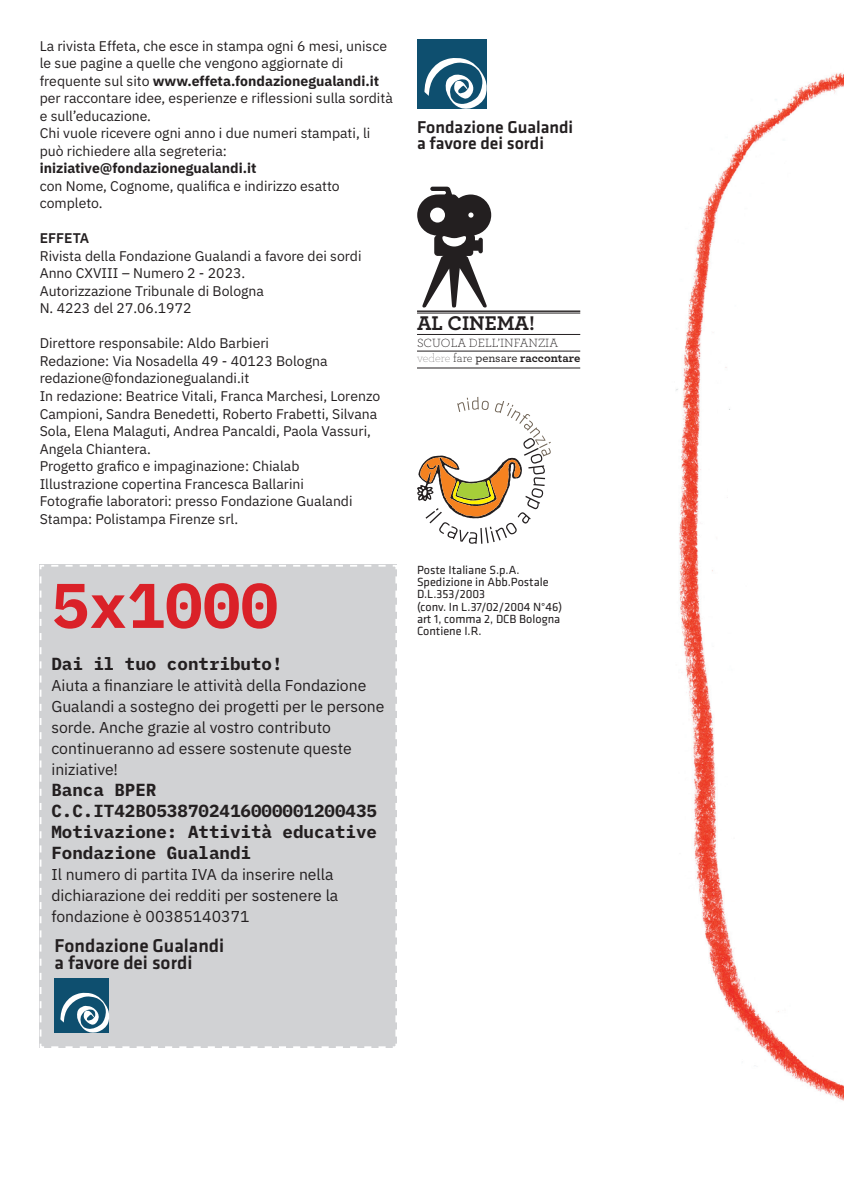
<style>
.page{position:relative;width:844px;height:1191px;background:#fff}
.page>*{position:absolute;margin:0;border:0;box-sizing:border-box;transform-origin:0 0}
.t1{font:700 63px "IBM Plex Mono";color:#da2128}
.t2{font:700 20.82px "Archer Pro";color:#231f20}
.t3{font:500 19.25px/17.2px "Klavika";color:#231f20}
.t4{font:500 17.68px/15.8px "Klavika";color:#231f20}
.t5{font:700 17.5px/21px "IBM Plex Mono";color:#231f20}
.t6{font:15.75px/21px "IBM Plex Sans";color:#231f20}
.t7{font:14px/17.5px "IBM Plex Sans";color:#231f20}
.t8{font:700 14px "IBM Plex Sans";color:#231f20}
.t9{font:14px "IBM Plex Sans Sm Bld";color:#231f20}
.t10{font:300 12.42px/15.8px "Archer Pro";color:#231f20}
.t11{font:12.25px/12.2px "Klavika";color:#231f20}
.s1{font-weight:700}
.s2{font-weight:100}
.s3{font-weight:500}
</style>
<div class="page">
<div style="left:39px;top:564px;width:358px;height:484px;background:#d1d2d4"></div>
<div style="left:55px;top:978px;width:54px;height:55px;background:#0e4f6f"></div>
<svg style="left:60px;top:992px;width:50px;height:41px"></svg>
<div style="left:417px;top:40px;width:69px;height:69px;background:#0e4f6f"></div>
<svg style="left:424px;top:58px;width:63px;height:51px"></svg>
<svg style="left:417px;top:187px;width:74px;height:121px"></svg>
<hr style="left:417px;top:310px;width:163px;height:2px;background:#231f20">
<hr style="left:417px;top:313px;width:163px;height:1px;background:#231f20">
<hr style="left:417px;top:334px;width:163px;height:1px;background:#231f20">
<hr style="left:417px;top:351px;width:163px;height:1px;background:#231f20">
<hr style="left:417px;top:368px;width:163px;height:1px;background:#231f20">
<svg style="left:417px;top:397px;width:134px;height:147px"></svg>
<img style="left:675px;top:72px;width:168px;height:1029px">
<p class="t7" style="left:40px;top:36px;width:354px">La rivista Effeta, che esce in stampa ogni 6 mesi, unisce le sue pagine a quelle che vengono aggiornate di frequente sul sito <span class="s1">www.effeta.fondazionegualandi.it </span>per raccontare idee, esperienze e riflessioni sulla sordità e sull’educazione.<br>Chi vuole ricevere ogni anno i due numeri stampati, li può richiedere alla segreteria:</p>
<p class="t8" style="left:40px;top:157px;width:218px">iniziative@fondazionegualandi.it</p>
<p class="t7" style="left:40px;top:176px;width:301px">con Nome, Cognome, qualifica e indirizzo esatto completo.</p>
<p class="t9" style="left:40px;top:227px;width:51px">EFFETA</p>
<p class="t7" style="left:40px;top:246px;width:323px">Rivista della Fondazione Gualandi a favore dei sordi Anno CXVIII – Numero 2 - 2023.<br>Autorizzazione Tribunale di Bologna<br>N. 4223 del 27.06.1972</p>
<p class="t7" style="left:40px;top:333px;width:342px">Direttore responsabile: Aldo Barbieri<br>Redazione: Via Nosadella 49 - 40123 Bologna redazione@fondazionegualandi.it<br>In redazione: Beatrice Vitali, Franca Marchesi, Lorenzo Campioni, Sandra Benedetti, Roberto Frabetti, Silvana Sola, Elena Malaguti, Andrea Pancaldi, Paola Vassuri, Angela Chiantera.<br>Progetto grafico e impaginazione: Chialab Illustrazione copertina Francesca Ballarini<br>Fotografie laboratori: presso Fondazione Gualandi Stampa: Polistampa Firenze srl.</p>
<h1 class="t1" style="left:51px;top:555px;width:228px">5x1000</h1>
<p class="t5" style="left:51px;top:652px;width:233px">Dai il tuo contributo!</p>
<p class="t6" style="left:51px;top:673px;width:334px">Aiuta a finanziare le attività della Fondazione Gualandi a sostegno dei progetti per le persone sorde. Anche grazie al vostro contributo continueranno ad essere sostenute queste iniziative!</p>
<p class="t5" style="left:51px;top:778px;width:327px">Banca BPER<br>C.C.IT42BO538702416000001200435<br>Motivazione: Attività educative<br>Fondazione Gualandi</p>
<p class="t6" style="left:51px;top:862px;width:288px">Il numero di partita IVA da inserire nella dichiarazione dei redditi per sostenere la fondazione è 00385140371</p>
<h3 class="t3" style="left:55px;top:937px;width:171px">Fondazione Gualandi a favore dei sordi</h3>
<p class="t4" style="left:417px;top:119px;width:158px">Fondazione Gualandi a favore dei sordi</p>
<h2 class="t2" style="left:417px;top:307px;width:119px">AL CINEMA!</h2>
<p class="t10" style="left:417px;top:334px;width:165px">SCUOLA DELL’INFANZIA <span class="s2">vedere</span> fare <span class="s3">pensare</span> <span class="s1">raccontare</span></p>
<p class="t11" style="left:417px;top:564px;width:147px">Poste Italiane S.p.A.<br>Spedizione in Abb.Postale<br>D.L.353/2003<br>(conv. In L.37/02/2004 N°46) art 1, comma 2, DCB Bologna<br>Contiene I.R.</p>
</div>
